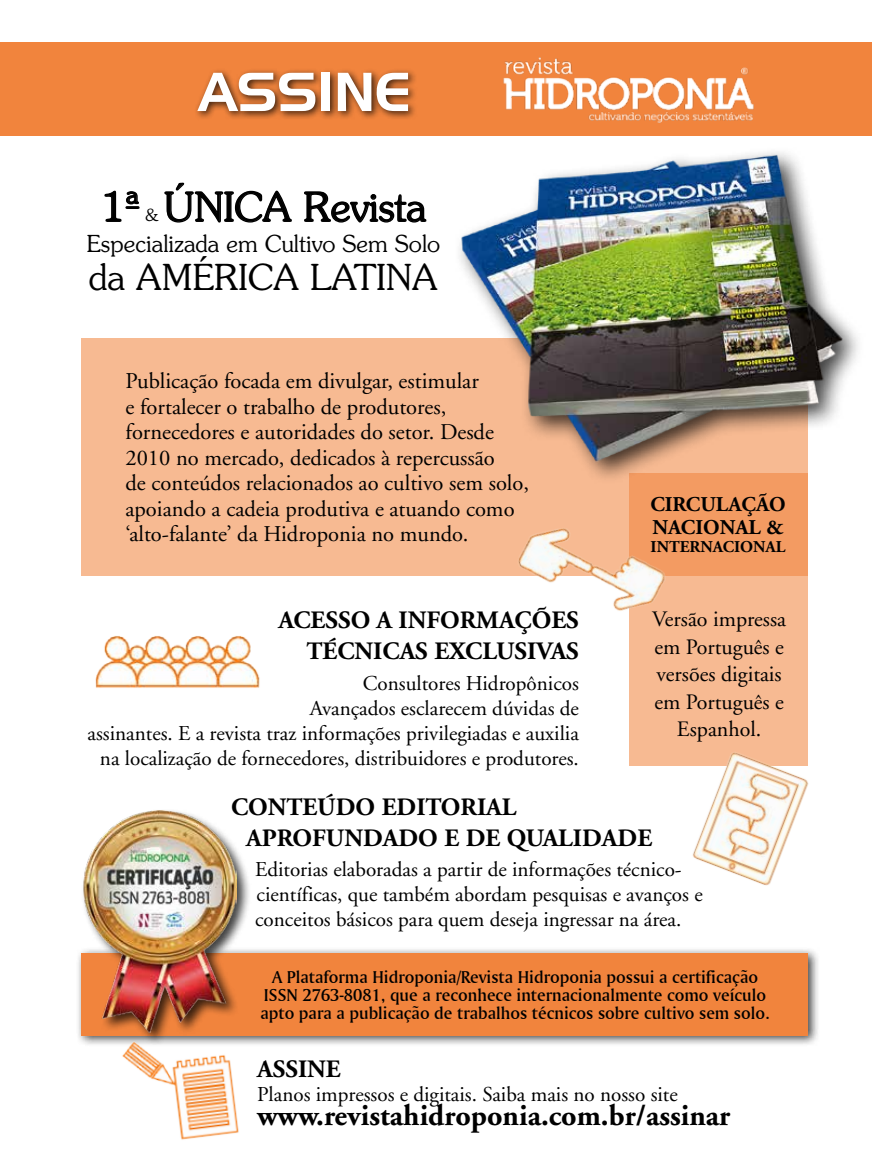
<style>
.page{position:relative;width:872px;height:1170px;background:#fff}
.page>*{position:absolute;margin:0;border:0;box-sizing:border-box;transform-origin:0 0}
.t1{font:53.1px "Aero Regular SWFTE";color:#fff}
.t2{font:300 39.9px "Souvenir";color:#000}
.t3{font:300 35.7px "Souvenir";color:#000}
.t4{font:700 30px "Adobe Garamond";color:#000}
.t5{font:700 24.9px/30.8px "Adobe Garamond";color:#000}
.t6{font:300 23.4px "Souvenir";color:#000}
.t7{font:22.5px/25.5px "Adobe Garamond";color:#000}
.t8{font:21.9px/27.5px "Adobe Garamond";color:#000;text-align:center}
.t9{font:21.15px/24.9px "Adobe Garamond";color:#000}
.t10{font:700 21px/22.5px "Adobe Garamond";color:#000}
.t11{font:18px/18px "Amerigo BT Medium A";color:#000;text-align:center}
.t12{font:300 16.65px "Souvenir";color:#000}
.t13{font:700 16.5px "Adobe Garamond";color:#000}
</style>
<div class="page">
<div style="left:76px;top:946px;width:744px;height:101px;background:#000;opacity:.75"></div>
<div style="left:81px;top:952px;width:727px;height:83px;background:#f1843d"></div>
<div style="left:629px;top:473px;width:179px;height:293px;background:#f7ba92"></div>
<div style="left:0;top:43px;width:872px;height:93px;background:#f1843d"></div>
<svg style="left:104px;top:190px;width:36px;height:32px"></svg>
<svg style="left:164px;top:182px;width:128px;height:41px"></svg>
<svg style="left:304px;top:191px;width:123px;height:32px"></svg>
<div style="left:193px;top:68px;width:224px;height:52px;background:#000;opacity:.75"></div>
<svg style="left:81px;top:338px;width:727px;height:237px;background:#f6b68d"></svg>
<img style="left:503px;top:57px;width:251px;height:66px">
<div style="left:453px;top:147px;width:413px;height:338px;background:#fff"></div>
<img style="left:446px;top:152px;width:410px;height:331px">
<img style="left:457px;top:441px;width:244px;height:170px">
<img style="left:95px;top:636px;width:165px;height:52px">
<img style="left:692px;top:753px;width:117px;height:133px">
<img style="left:115px;top:1046px;width:137px;height:94px">
<div style="left:81px;top:808px;width:171px;height:238px;background:#000;opacity:.75"></div>
<img style="left:81px;top:810px;width:156px;height:222px">
<h1 class="t1" style="left:199px;top:60px;width:214px">ASSINE</h1>
<h2 class="t2" style="left:164px;top:182px;width:264px">ÚNICA Revista</h2>
<p class="t6" style="left:87px;top:229px;width:355px">Especializada em Cultivo Sem Solo</p>
<h3 class="t3" style="left:89px;top:255px;width:350px">da AMÉRICA LATINA</h3>
<h2 class="t2" style="left:101px;top:182px;width:41px">1ª</h2>
<p class="t12" style="left:146px;top:205px;width:15px">&amp;</p>
<p class="t7" style="left:125px;top:369px;width:405px">Publicação focada em divulgar, estimular<br>e fortalecer o trabalho de produtores, fornecedores e autoridades do setor. Desde 2010 no mercado, dedicados à repercussão<br>de conteúdos relacionados ao cultivo sem solo, apoiando a cadeia produtiva e atuando como ‘alto-falante’ da Hidroponia no mundo.</p>
<p class="t5" style="left:278px;top:605px;width:302px;text-align:right">ACESSO A INFORMAÇÕES<br>TÉCNICAS EXCLUSIVAS</p>
<p class="t9" style="left:88px;top:671px;width:493px;text-align:right">Consultores Hidropônicos<br>Avançados esclarecem dúvidas de<br>assinantes. E a revista traz informações privilegiadas e auxilia na localização de fornecedores, distribuidores e produtores.</p>
<p class="t10" style="left:650px;top:493px;width:137px">CIRCULAÇÃO<br>NACIONAL &amp;</p>
<p class="t13" style="left:650px;top:537px;width:136px">INTERNACIONAL</p>
<p class="t8" style="left:652px;top:606px;width:135px">Versão impressa em Português e versões digitais em Português e<br>Espanhol.</p>
<p class="t5" style="left:246px;top:792px;width:407px;text-indent:-15px">CONTEÚDO EDITORIAL<br>APROFUNDADO E DE QUALIDADE</p>
<p class="t9" style="left:255px;top:857px;width:449px">Editorias elaboradas a partir de informações técnico&shy;científicas, que também abordam pesquisas e avanços e conceitos básicos para quem deseja ingressar na área.</p>
<p class="t11" style="left:260px;top:967px;width:511px">A Plataforma Hidroponia/Revista Hidroponia possui a certificação<br>ISSN 2763-8081, que a reconhece internacionalmente como veículo apto para a publicação de trabalhos técnicos sobre cultivo sem solo.</p>
<p class="t5" style="left:257px;top:1054px;width:85px">ASSINE</p>
<p class="t9" style="left:257px;top:1082px;width:422px">Planos impressos e digitais. Saiba mais no nosso site</p>
<h3 class="t4" style="left:257px;top:1098px;width:475px">www.revistahidroponia.com.br/assinar</h3>
</div>
